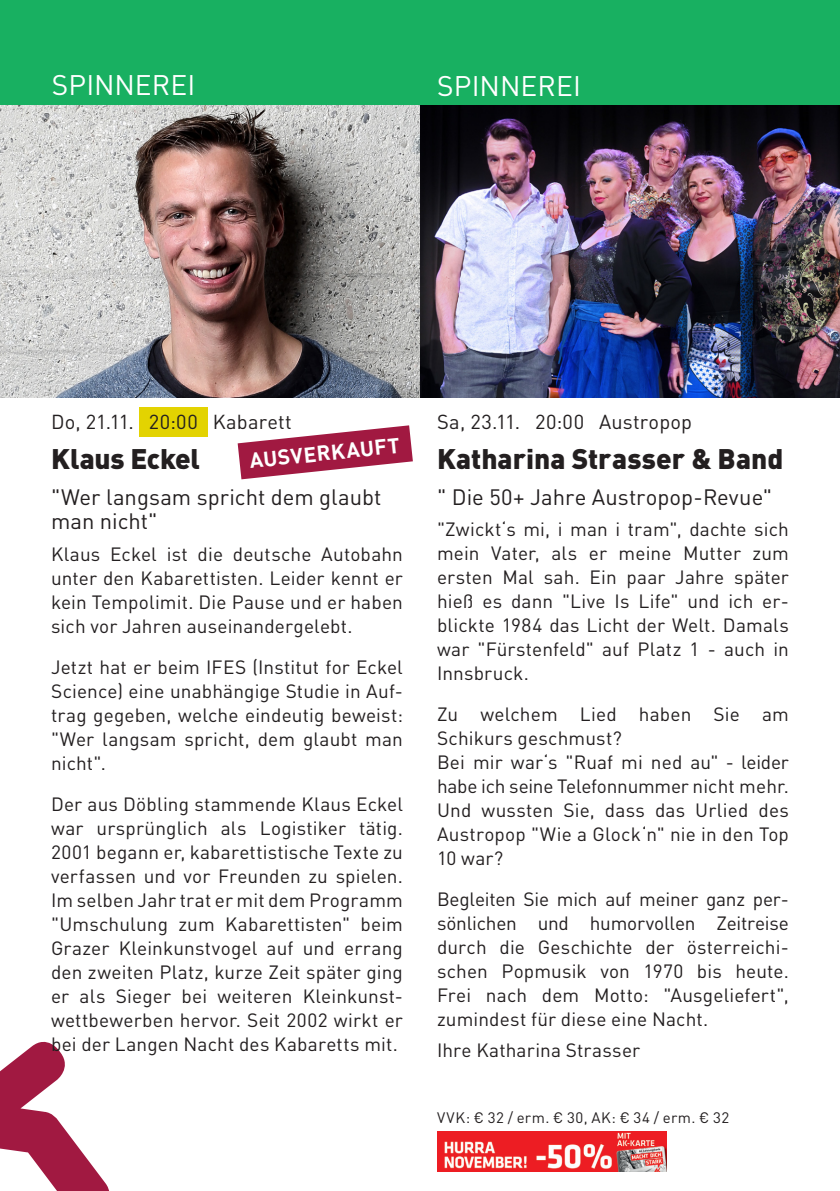
<style>
.page{position:relative;width:840px;height:1191px;background:#fff}
.page>*{position:absolute;margin:0;border:0;box-sizing:border-box;transform-origin:0 0}
.Künstler{font:900 28px "DINOT";color:#231f20}
.Veranstaltungsort{font:28px "DIN Pro";letter-spacing:.005em;color:#fff}
.Titel{font:22px/24px "DIN Pro";color:#231f20}
.t1{font:700 21.2px "DIN Pro";color:#fff}
.Fliesstext{font:20px "DIN Pro";letter-spacing:.01em;color:#231f20}
.Fliesstext-2{font:19px/24px "DIN Pro";letter-spacing:.01em;color:#231f20;text-align:justify}
.Preise___Beginnzeit{font:15px "DIN Pro";letter-spacing:.04em;color:#231f20}
</style>
<div class="page">
<svg style="left:0;top:1041px;width:109px;height:150px"></svg>
<div style="left:139px;top:407px;width:68px;height:30px;background:#e3d301"></div>
<img style="left:0;top:105px;width:839px;height:292px">
<div style="left:0;top:0;width:839px;height:105px;background:#18b061"></div>
<img style="left:437px;top:1131px;width:229px;height:40px">
<svg style="left:237px;top:425px;width:175px;height:54px"></svg>
<p class="Veranstaltungsort" style="left:52px;top:67px;width:145px">SPINNEREI</p>
<p class="Veranstaltungsort" style="left:437px;top:68px;width:145px">SPINNEREI</p>
<p class="Fliesstext" style="left:51px;top:409px;width:242px">Do, 21.11. 20:00 Kabarett</p>
<p class="Künstler" style="left:51px;top:440px;width:150px">Klaus Eckel</p>
<p class="Titel" style="left:51px;top:484px;width:331px">"Wer langsam spricht dem glaubt man nicht"</p>
<p class="Fliesstext-2" style="left:51px;top:542px;width:353px">Klaus Eckel ist die deutsche Autobahn unter den Kabarettisten. Leider kennt er kein Tempolimit. Die Pause und er haben sich vor Jahren auseinandergelebt.</p>
<p class="Fliesstext-2" style="left:51px;top:655px;width:353px">Jetzt hat er beim IFES (Institut for Eckel Science) eine unabhängige Studie in Auf&shy;trag gegeben, welche eindeutig beweist: "Wer langsam spricht, dem glaubt man nicht".</p>
<p class="Fliesstext-2" style="left:51px;top:792px;width:353px">Der aus Döbling stammende Klaus Eckel war ursprünglich als Logistiker tätig.<br>2001 begann er, kabarettistische Texte zu verfassen und vor Freunden zu spielen.<br>Im selben Jahr trat er mit dem Programm "Umschulung zum Kabarettisten" beim Grazer Kleinkunstvogel auf und errang den zweiten Platz, kurze Zeit später ging er als Sieger bei weiteren Kleinkunst&shy;wettbewerben hervor. Seit 2002 wirkt er bei der Langen Nacht des Kabaretts mit.</p>
<p class="t1" style="left:248px;top:447px;width:152px;rotate:-6deg">AUSVERKAUFT</p>
<p class="Fliesstext" style="left:437px;top:409px;width:256px">Sa, 23.11. 20:00 Austropop</p>
<p class="Künstler" style="left:437px;top:440px;width:347px">Katharina Strasser &amp; Band</p>
<p class="Titel" style="left:437px;top:484px;width:336px">" Die 50+ Jahre Austropop-Revue"</p>
<p class="Fliesstext-2" style="left:437px;top:517px;width:353px">"Zwickt‘s mi, i man i tram", dachte sich mein Vater, als er meine Mutter zum ersten Mal sah. Ein paar Jahre später hieß es dann "Live Is Life" und ich er&shy;blickte 1984 das Licht der Welt. Damals war "Fürstenfeld" auf Platz 1 - auch in Innsbruck.</p>
<p class="Fliesstext-2" style="left:437px;top:702px;width:353px;text-align:left">Zu welchem Lied haben Sie am<br>Schikurs geschmust?<br>Bei mir war‘s "Ruaf mi ned au" - leider habe ich seine Telefonnummer nicht mehr.<br>Und wussten Sie, dass das Urlied des<br>Austropop "Wie a Glock‘n" nie in den Top<br>10 war?</p>
<p class="Fliesstext-2" style="left:437px;top:887px;width:353px">Begleiten Sie mich auf meiner ganz per&shy;sönlichen und humorvollen Zeitreise durch die Geschichte der österreichi&shy;schen Popmusik von 1970 bis heute.<br>Frei nach dem Motto: "Ausgeliefert", zumindest für diese eine Nacht.</p>
<p class="Fliesstext-2" style="left:437px;top:1037px;width:205px">Ihre Katharina Strasser</p>
<p class="Preise___Beginnzeit" style="left:437px;top:1108px;width:293px">VVK: € 32 / erm. € 30, AK: € 34 / erm. € 32</p>
</div>
